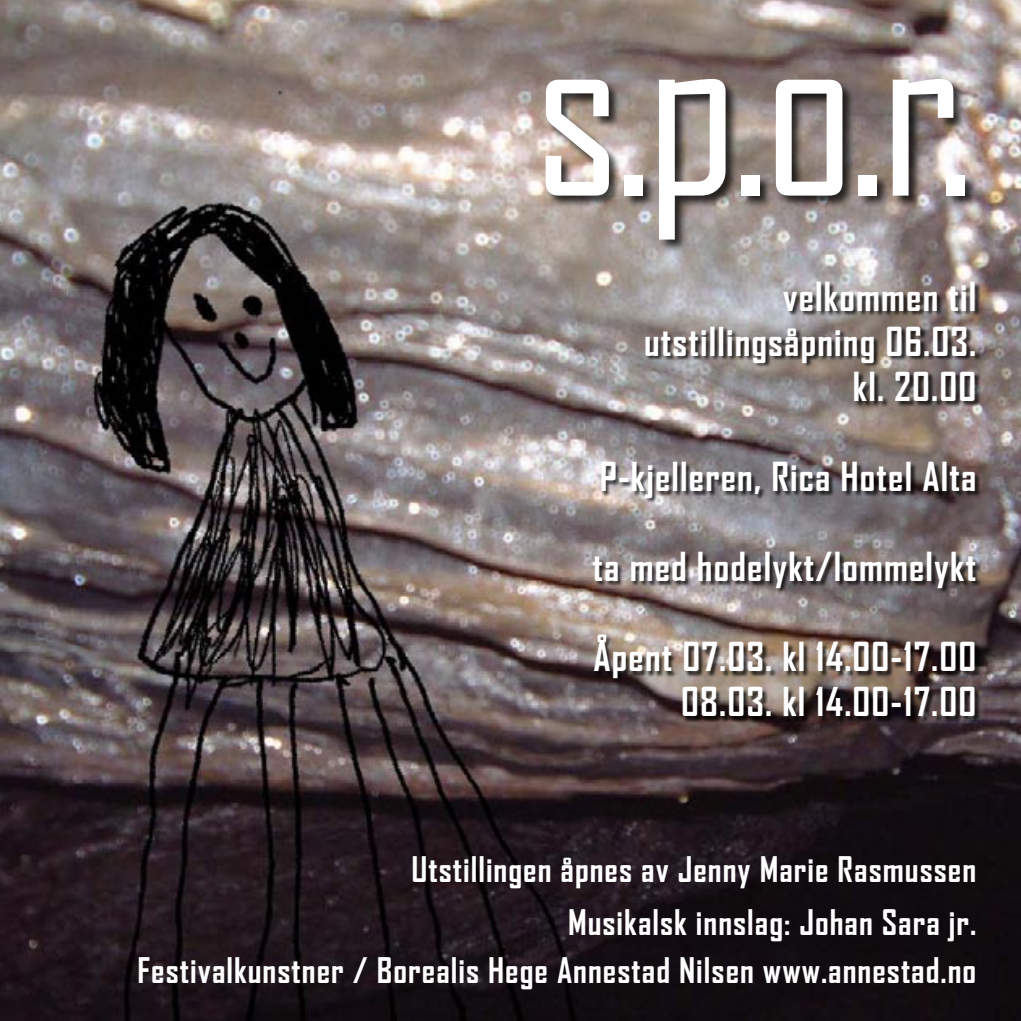
<style>
.page{position:relative;width:1021px;height:1021px;background:#fff}
.page>*{position:absolute;margin:0;border:0;box-sizing:border-box;transform-origin:0 0}
.t1{font:243.9px "Agency FB";color:#fff}
.t2{font:700 38.25px/45px "Agency FB";letter-spacing:.03em;color:#fff;text-align:right}
.t3{font:700 33.75px/52.9px "Agency FB";letter-spacing:.03em;color:#fff;text-align:right}
</style>
<div class="page">
<img style="left:0;top:0;width:1020px;height:1020px">
<div style="left:544px;top:79px;width:434px;height:173px;background:#000;opacity:.75"></div>
<div style="left:593px;top:283px;width:387px;height:439px;background:#000;opacity:.75"></div>
<h1 class="t1" style="left:533px;top:-44px;width:444px">s.p.o.r.</h1>
<p class="t2" style="left:644px;top:273px;width:334px">velkommen til utstillingsåpning 06.03. kl. 20.00</p>
<p class="t2" style="left:599px;top:453px;width:378px">P-kjelleren, Rica Hotel Alta</p>
<p class="t2" style="left:592px;top:543px;width:385px">ta med hodelykt/lommelykt</p>
<p class="t2" style="left:593px;top:633px;width:384px">Åpent 07.03. kl 14.00-17.00<br>08.03. kl 14.00-17.00</p>
<p class="t3" style="left:411px;top:842px;width:566px">Utstillingen åpnes av Jenny Marie Rasmussen<br>Musikalsk innslag: Johan Sara jr.</p>
<p class="t3" style="left:137px;top:943px;width:840px">Festivalkunstner / Borealis Hege Annestad Nilsen www.annestad.no</p>
</div>
